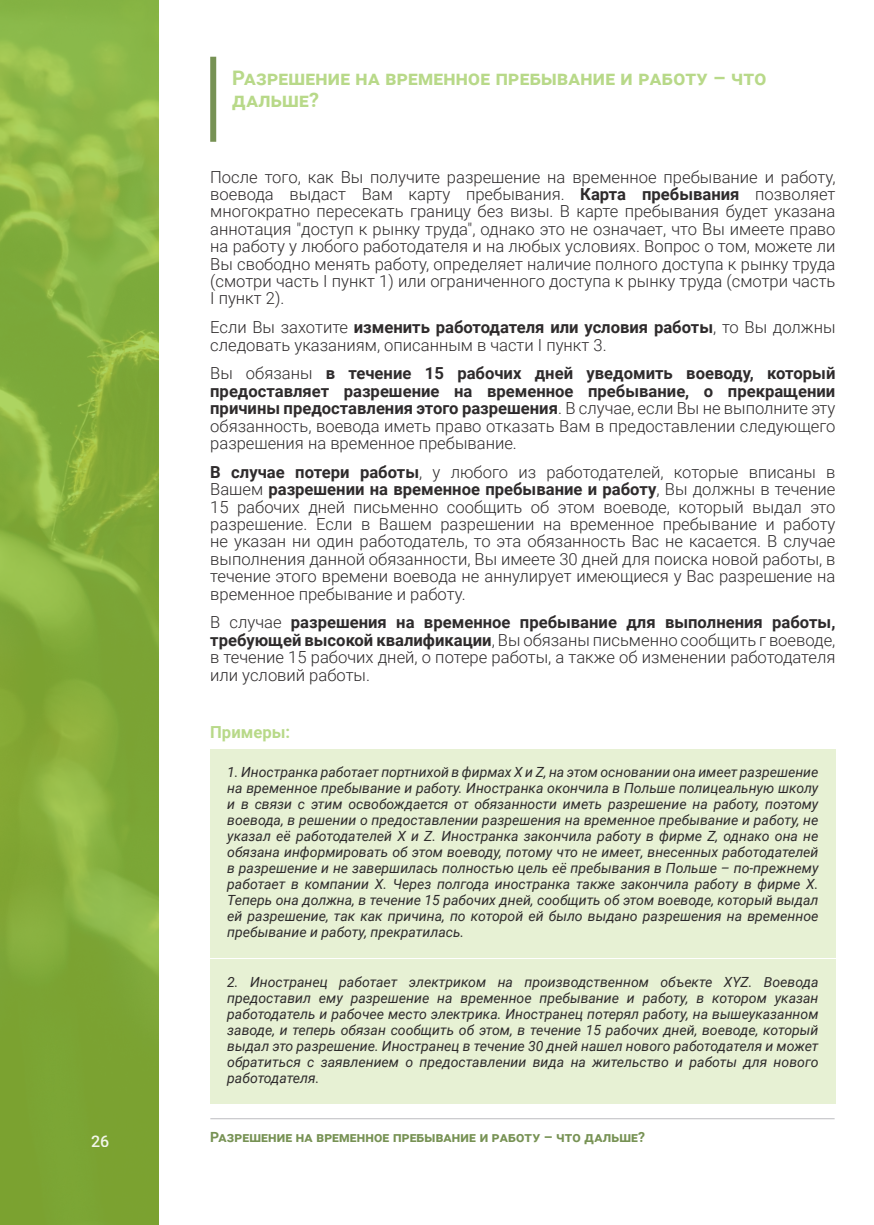
<style>
.page{position:relative;width:874px;height:1225px;background:#fff}
.page>*{position:absolute;margin:0;border:0;box-sizing:border-box;transform-origin:0 0}
.tytul_glowny_zielen{font:700 20px/22px "Roboto";letter-spacing:.015em;color:#b8d989}
.txt_main{font:300 16.6px/17.4px "Roboto";color:#2e2b2c;text-align:justify}
.txt_main-2{font:700 16.6px/17.4px "Roboto";color:#2e2b2c;text-align:justify}
.txt_main-3{font:700 16.6px "Roboto";color:#b8d989}
.t1{font:500 16px "Roboto";color:#fff}
.wciecie_kursywa_ziel{font:italic 14px/16px "Roboto";color:#2e2b2c;text-align:justify}
.podpis_zielen{font:700 14px "Roboto";letter-spacing:.01em;color:#779254}
.s1{font-weight:700}
.s2{font-weight:300}
</style>
<div class="page">
<hr style="left:210px;top:1118px;width:624px;height:1px;background:#bcbdc0">
<img style="left:0;top:0;width:158px;height:1225px">
<div style="left:210px;top:57px;width:6px;height:85px;background:#779254"></div>
<div style="left:210px;top:749px;width:625px;height:208px;background:#e7f1d4"></div>
<div style="left:210px;top:959px;width:625px;height:144px;background:#e7f1d4"></div>
<p class="tytul_glowny_zielen" style="left:232px;top:66px;width:535px">Разрешение на временное пребывание и работу – что дальше?</p>
<p class="txt_main" style="left:210px;top:167px;width:626px">После того, как Вы получите разрешение на временное пребывание и работу, воевода выдаст Вам карту пребывания. <span class="s1">Карта пребывания</span> позволяет многократно пересекать границу без визы. В карте пребывания будет указана аннотация "доступ к рынку труда", однако это не означает, что Вы имеете право на работу у любого работодателя и на любых условиях. Вопрос о том, можете ли Вы свободно менять работу, определяет наличие полного доступа к рынку труда (смотри часть I пункт 1) или ограниченного доступа к рынку труда (смотри часть I пункт 2).</p>
<p class="txt_main" style="left:210px;top:318px;width:626px">Если Вы захотите <span class="s1">изменить работодателя или условия работы</span>, то Вы должны следовать указаниям, описанным в части I пункт 3.</p>
<p class="txt_main-2" style="left:210px;top:364px;width:626px"><span class="s2">Вы обязаны</span> в течение 15 рабочих дней уведомить воеводу, который предоставляет разрешение на временное пребывание, о прекращении причины предоставления этого разрешения<span class="s2">. В случае, если Вы не выполните эту обязанность, воевода иметь право отказать Вам в предоставлении следующего разрешения на временное пребывание.</span></p>
<p class="txt_main" style="left:210px;top:462px;width:626px"><span class="s1">В случае потери работы</span>, у любого из работодателей, которые вписаны в Вашем <span class="s1">разрешении на временное пребывание и работу</span>, Вы должны в течение 15 рабочих дней письменно сообщить об этом воеводе, который выдал это разрешение. Если в Вашем разрешении на временное пребывание и работу не указан ни один работодатель, то эта обязанность Вас не касается. В случае выполнения данной обязанности, Вы имеете 30 дней для поиска новой работы, в течение этого времени воевода не аннулирует имеющиеся у Вас разрешение на временное пребывание и работу.</p>
<p class="txt_main" style="left:210px;top:613px;width:626px">В случае <span class="s1">разрешения на временное пребывание для выполнения работы, требующей высокой квалификации</span>, Вы обязаны письменно сообщить г воеводе, в течение 15 рабочих дней, о потере работы, а также об изменении работодателя или условий работы.</p>
<p class="txt_main-3" style="left:210px;top:720px;width:81px">Примеры:</p>
<p class="wciecie_kursywa_ziel" style="left:227px;top:763px;width:592px">1. Иностранка работает портнихой в фирмах X и Z, на этом основании она имеет разрешение на временное пребывание и работу. Иностранка окончила в Польше полицеальную школу и в связи с этим освобождается от обязанности иметь разрешение на работу, поэтому воевода, в решении о предоставлении разрешения на временное пребывание и работу, не указал её работодателей X и Z. Иностранка закончила работу в фирме Z, однако она не обязана информировать об этом воеводу, потому что не имеет, внесенных работодателей в разрешение и не завершилась полностью цель её пребывания в Польше – по-прежнему работает в компании X. Через полгода иностранка также закончила работу в фирме X.<br>Теперь она должна, в течение 15 рабочих дней, сообщить об этом воеводе, который выдал ей разрешение, так как причина, по которой ей было выдано разрешения на временное пребывание и работу, прекратилась.</p>
<p class="wciecie_kursywa_ziel" style="left:227px;top:973px;width:592px">2. Иностранец работает электриком на производственном объекте XYZ. Воевода предоставил ему разрешение на временное пребывание и работу, в котором указан работодатель и рабочее место электрика. Иностранец потерял работу, на вышеуказанном заводе, и теперь обязан сообщить об этом, в течение 15 рабочих дней, воеводе, который выдал это разрешение. Иностранец в течение 30 дней нашел нового работодателя и может обратиться с заявлением о предоставлении вида на жительство и работы для нового работодателя.</p>
<p class="t1" style="left:91px;top:1129px;width:20px">26</p>
<p class="podpis_zielen" style="left:210px;top:1127px;width:436px">Разрешение на временное пребывание и работу – что дальше?</p>
</div>
